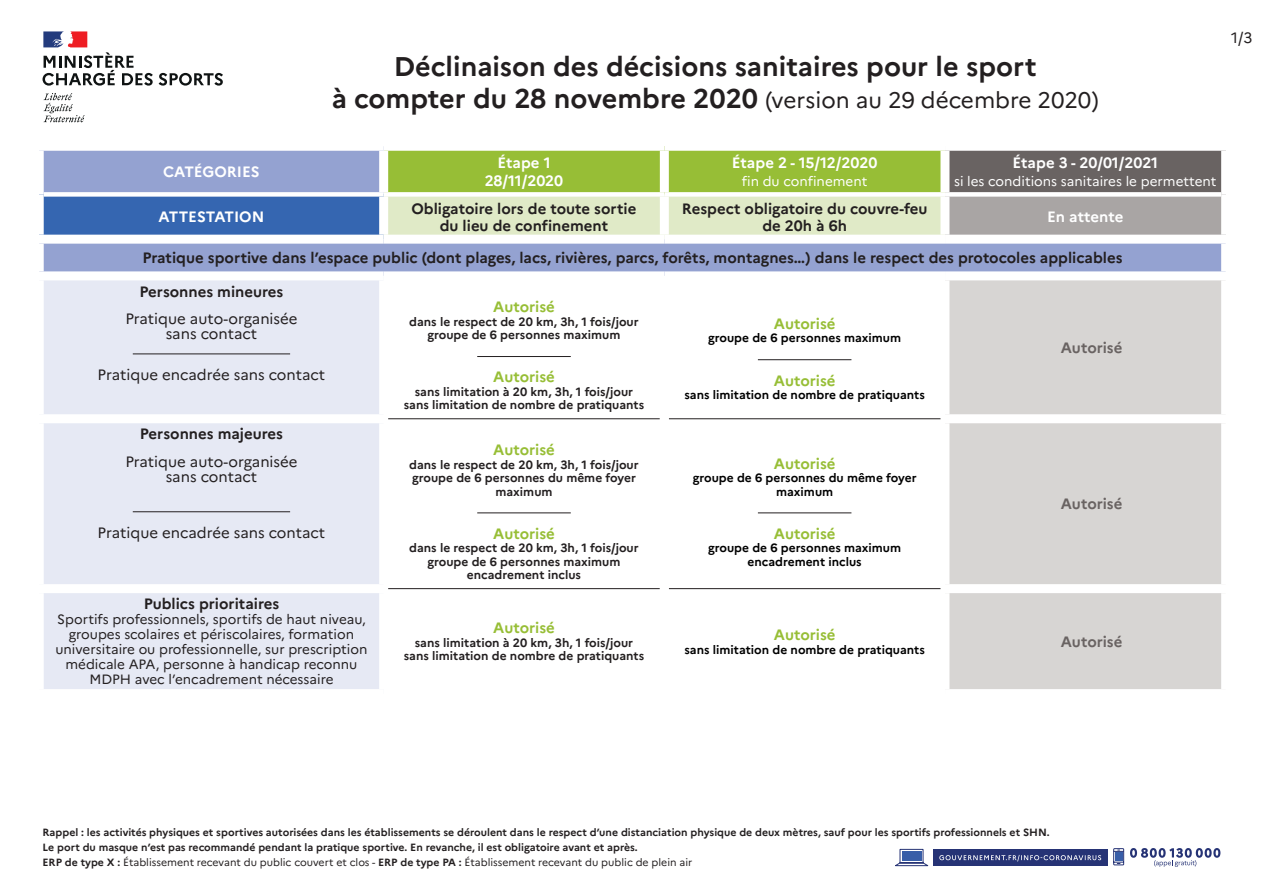
<style>
.page{position:relative;width:1263px;height:893px;background:#fff}
.page>*{position:absolute;margin:0;border:0;box-sizing:border-box;transform-origin:0 0}
.t1{font:700 27px "Marianne";color:#231f20}
.t2{font:22.5px "Marianne";color:#231f20}
.t3{font:700 15px/16.5px "Marianne";color:#231f20;text-align:center}
.t4{font:15px/15px "Marianne";color:#231f20;text-align:center}
.t5{font:700 15px "Marianne";color:#fff}
.t6{font:700 15px "Marianne";color:#97be36}
.t7{font:700 15px "Marianne";color:#696362}
.t8{font:13.5px/15px "Marianne";color:#231f20;text-align:center}
.t9{font:13.5px "Marianne";color:#fff}
.t10{font:700 12px/13.5px "Marianne";color:#231f20;text-align:center}
.t11{font:700 12px/13.5px "Marianne";color:#000;text-align:center}
.t12{font:700 10.5px "Marianne";color:#231f20}
.t13{font:10.5px "Marianne";color:#231f20}
.s1{font-weight:700;font-size:27px}
.s2{font-weight:700}
</style>
<div class="page">
<div style="left:44px;top:151px;width:1177px;height:120px;background:#94a2d1"></div>
<div style="left:384px;top:146px;width:280px;height:48px;background:#97be36"></div>
<div style="left:664px;top:146px;width:281px;height:48px;background:#97be36"></div>
<div style="left:945px;top:146px;width:281px;height:48px;background:#696362"></div>
<div style="left:39px;top:194px;width:345px;height:45px;background:#3566b1"></div>
<div style="left:388px;top:197px;width:552px;height:38px;background:#e0eac7"></div>
<div style="left:945px;top:194px;width:281px;height:45px;background:#a9a5a4"></div>
<div style="left:44px;top:280px;width:335px;height:409px;background:#e6e9f4"></div>
<svg style="left:388px;top:419px;width:272px;height:171px"></svg>
<div style="left:949px;top:280px;width:272px;height:409px;background:#d7d5d3"></div>
<div style="left:35px;top:414px;width:353px;height:9px;background:#fff"></div>
<div style="left:940px;top:414px;width:290px;height:9px;background:#fff"></div>
<div style="left:35px;top:584px;width:353px;height:9px;background:#fff"></div>
<div style="left:384px;top:142px;width:280px;height:9px;background:#fff"></div>
<div style="left:664px;top:142px;width:281px;height:9px;background:#fff"></div>
<div style="left:945px;top:142px;width:285px;height:9px;background:#fff"></div>
<div style="left:940px;top:151px;width:9px;height:41px;background:#fff"></div>
<div style="left:1221px;top:151px;width:9px;height:43px;background:#fff"></div>
<div style="left:35px;top:194px;width:9px;height:41px;background:#fff"></div>
<div style="left:940px;top:197px;width:9px;height:38px;background:#fff"></div>
<div style="left:1221px;top:194px;width:9px;height:41px;background:#fff"></div>
<div style="left:35px;top:235px;width:349px;height:9px;background:#fff"></div>
<div style="left:384px;top:235px;width:280px;height:9px;background:#fff"></div>
<div style="left:664px;top:235px;width:281px;height:9px;background:#fff"></div>
<div style="left:945px;top:235px;width:285px;height:9px;background:#fff"></div>
<div style="left:379px;top:151px;width:9px;height:41px;background:#fff"></div>
<div style="left:660px;top:151px;width:9px;height:41px;background:#fff"></div>
<div style="left:379px;top:197px;width:9px;height:38px;background:#fff"></div>
<div style="left:660px;top:197px;width:9px;height:38px;background:#fff"></div>
<hr style="left:388px;top:588px;width:272px;height:1px;background:#231f20">
<div style="left:940px;top:584px;width:290px;height:9px;background:#fff"></div>
<hr style="left:388px;top:418px;width:272px;height:1px;background:#231f20">
<div style="left:44px;top:192px;width:340px;height:5px;background:#fff"></div>
<div style="left:384px;top:192px;width:280px;height:5px;background:#fff"></div>
<div style="left:664px;top:192px;width:281px;height:5px;background:#fff"></div>
<div style="left:945px;top:192px;width:276px;height:5px;background:#fff"></div>
<hr style="left:669px;top:418px;width:271px;height:1px;background:#231f20">
<hr style="left:669px;top:588px;width:271px;height:1px;background:#231f20">
<hr style="left:133px;top:353px;width:157px;height:1px;background:#231f20">
<hr style="left:477px;top:356px;width:94px;height:1px;background:#231f20">
<hr style="left:758px;top:359px;width:93px;height:1px;background:#231f20">
<hr style="left:133px;top:511px;width:157px;height:1px;background:#231f20">
<hr style="left:477px;top:512px;width:94px;height:1px;background:#231f20">
<hr style="left:758px;top:512px;width:93px;height:1px;background:#231f20">
<svg style="left:43px;top:93px;width:42px;height:29px"></svg>
<svg style="left:159px;top:73px;width:64px;height:13px"></svg>
<svg style="left:43px;top:31px;width:110px;height:55px"></svg>
<svg style="left:1130px;top:848px;width:90px;height:19px"></svg>
<svg style="left:1113px;top:848px;width:11px;height:17px"></svg>
<div style="left:1115px;top:852px;width:7px;height:9px;background:#385ea8"></div>
<svg style="left:895px;top:849px;width:34px;height:17px"></svg>
<div style="left:902px;top:851px;width:19px;height:10px;background:#385ea8"></div>
<div style="left:933px;top:849px;width:175px;height:17px;background:#263375"></div>
<svg style="left:939px;top:855px;width:162px;height:6px"></svg>
<p class="t1" style="left:394px;top:49px;width:644px">Déclinaison des décisions sanitaires pour le sport</p>
<p class="t2" style="left:332px;top:86px;width:768px"><span class="s1">à compter du 28 novembre 2020</span> (version au 29 décembre 2020)</p>
<p class="t4" style="left:1231px;top:30px;width:23px">1/3</p>
<p class="t5" style="left:163px;top:162px;width:98px">CATÉGORIES</p>
<p class="t5" style="left:497px;top:154px;width:55px">Étape 1</p>
<p class="t5" style="left:485px;top:171px;width:80px">28/11/2020</p>
<p class="t5" style="left:732px;top:154px;width:147px">Étape 2 - 15/12/2020</p>
<p class="t9" style="left:742px;top:173px;width:127px">fin du confinement</p>
<p class="t5" style="left:1012px;top:154px;width:147px">Étape 3 - 20/01/2021</p>
<p class="t9" style="left:954px;top:173px;width:264px">si les conditions sanitaires le permettent</p>
<p class="t5" style="left:159px;top:208px;width:107px">ATTESTATION</p>
<p class="t3" style="left:411px;top:201px;width:226px">Obligatoire lors de toute sortie du lieu de confinement</p>
<p class="t3" style="left:682px;top:201px;width:247px">Respect obligatoire du couvre-feu de 20h à 6h</p>
<p class="t5" style="left:1047px;top:208px;width:78px">En attente</p>
<p class="t3" style="left:142px;top:250px;width:982px">Pratique sportive dans l’espace public (dont plages, lacs, rivières, parcs, forêts, montagnes…) dans le respect des protocoles applicables</p>
<p class="t3" style="left:140px;top:283px;width:145px">Personnes mineures</p>
<p class="t4" style="left:125px;top:311px;width:174px">Pratique auto-organisée sans contact</p>
<p class="t4" style="left:98px;top:367px;width:229px">Pratique encadrée sans contact</p>
<p class="t6" style="left:493px;top:298px;width:63px">Autorisé</p>
<p class="t10" style="left:409px;top:315px;width:231px">dans le respect de 20 km, 3h, 1 fois/jour groupe de 6 personnes maximum</p>
<p class="t6" style="left:493px;top:368px;width:63px">Autorisé</p>
<p class="t10" style="left:404px;top:385px;width:242px">sans limitation à 20 km, 3h, 1 fois/jour sans limitation de nombre de pratiquants</p>
<p class="t6" style="left:774px;top:314px;width:63px">Autorisé</p>
<p class="t11" style="left:708px;top:331px;width:195px">groupe de 6 personnes maximum</p>
<p class="t6" style="left:774px;top:371px;width:63px">Autorisé</p>
<p class="t11" style="left:684px;top:388px;width:242px">sans limitation de nombre de pratiquants</p>
<p class="t7" style="left:1061px;top:338px;width:63px">Autorisé</p>
<p class="t3" style="left:140px;top:426px;width:144px">Personnes majeures</p>
<p class="t4" style="left:125px;top:454px;width:174px">Pratique auto-organisée sans contact</p>
<p class="t4" style="left:98px;top:525px;width:229px">Pratique encadrée sans contact</p>
<p class="t6" style="left:493px;top:440px;width:63px">Autorisé</p>
<p class="t10" style="left:409px;top:457px;width:231px">dans le respect de 20 km, 3h, 1 fois/jour groupe de 6 personnes du même foyer maximum</p>
<p class="t6" style="left:493px;top:524px;width:63px">Autorisé</p>
<p class="t10" style="left:409px;top:541px;width:231px">dans le respect de 20 km, 3h, 1 fois/jour groupe de 6 personnes maximum encadrement inclus</p>
<p class="t3" style="left:144px;top:596px;width:137px">Publics prioritaires</p>
<p class="t8" style="left:55px;top:612px;width:314px">Sportifs professionnels, sportifs de haut niveau, groupes scolaires et périscolaires, formation universitaire ou professionnelle, sur prescription médicale APA, personne à handicap reconnu MDPH avec l’encadrement nécessaire</p>
<p class="t6" style="left:493px;top:619px;width:63px">Autorisé</p>
<p class="t10" style="left:404px;top:636px;width:242px">sans limitation à 20 km, 3h, 1 fois/jour sans limitation de nombre de pratiquants</p>
<p class="t6" style="left:774px;top:454px;width:63px">Autorisé</p>
<p class="t11" style="left:693px;top:471px;width:225px">groupe de 6 personnes du même foyer maximum</p>
<p class="t6" style="left:774px;top:524px;width:63px">Autorisé</p>
<p class="t11" style="left:708px;top:541px;width:195px">groupe de 6 personnes maximum encadrement inclus</p>
<p class="t6" style="left:774px;top:625px;width:63px">Autorisé</p>
<p class="t11" style="left:684px;top:642px;width:242px">sans limitation de nombre de pratiquants</p>
<p class="t7" style="left:1061px;top:495px;width:63px">Autorisé</p>
<p class="t7" style="left:1061px;top:632px;width:63px">Autorisé</p>
<p class="t12" style="left:43px;top:826px;width:1009px">Rappel : les activités physiques et sportives autorisées dans les établissements se déroulent dans le respect d’une distanciation physique de deux mètres, sauf pour les sportifs professionnels et SHN.</p>
<p class="t12" style="left:43px;top:841px;width:597px">Le port du masque n’est pas recommandé pendant la pratique sportive. En revanche, il est obligatoire avant et après.</p>
<p class="t13" style="left:43px;top:855px;width:651px"><span class="s2">ERP de type X :</span> Établissement recevant du public couvert et clos - <span class="s2">ERP de type PA :</span> Établissement recevant du public de plein air</p>
</div>
